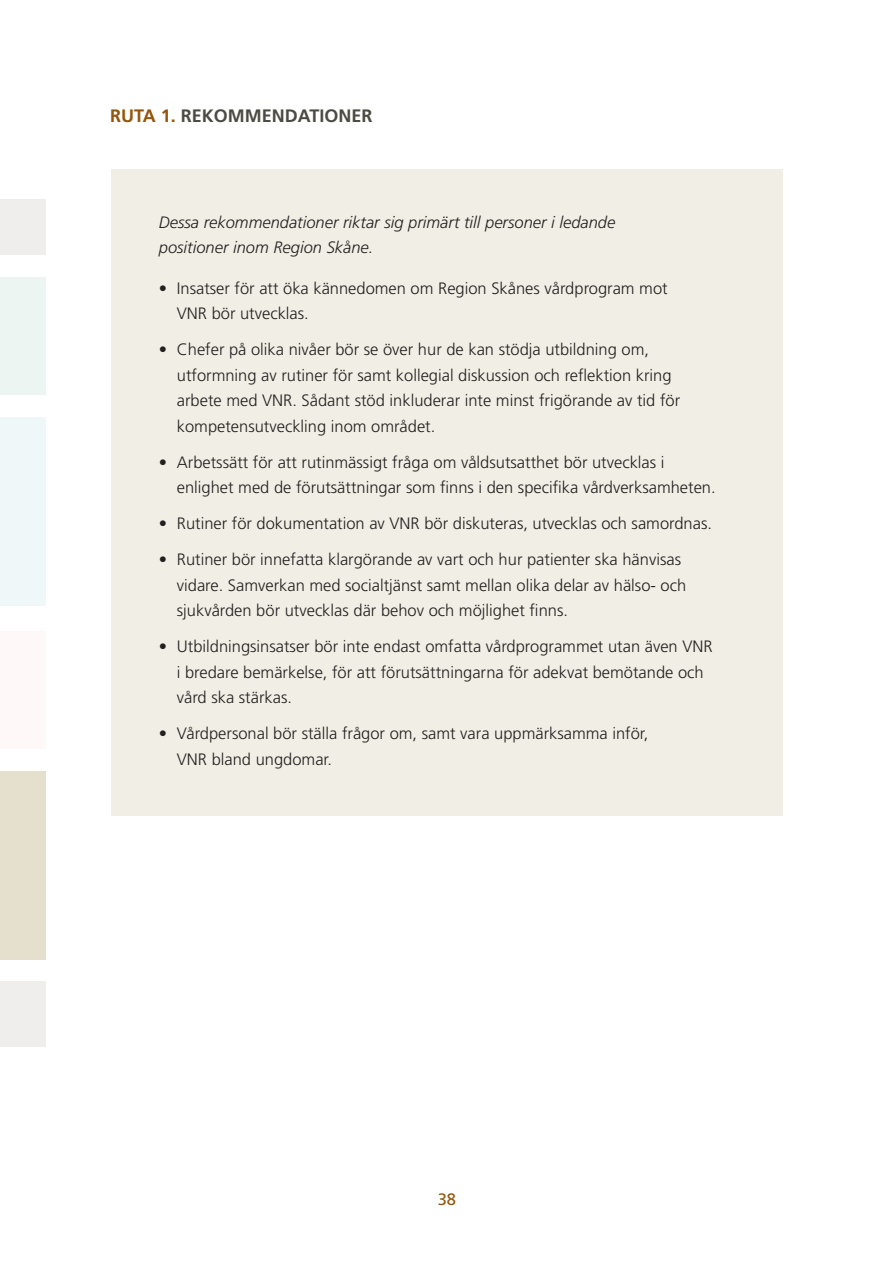
<style>
.page{position:relative;width:893px;height:1263px;background:#fff}
.page>*{position:absolute;margin:0;border:0;box-sizing:border-box;transform-origin:0 0}
.t1{font:700 18px "Frutiger";color:#4c4b43}
.t2{font:300 16.5px/25.5px "Frutiger LT Std";color:#231f20}
.t3{font:italic 300 16.5px/25.5px "Frutiger LT Std";color:#231f20}
.t4{font:16.5px "Frutiger LT Std";color:#94550c}
.s1{color:#94550c}
</style>
<div class="page">
<div style="left:111px;top:169px;width:672px;height:646px;background:#f1eee5"></div>
<div style="left:0;top:417px;width:46px;height:189px;background:#f0f7f8"></div>
<div style="left:0;top:631px;width:46px;height:117px;background:#fef8f8"></div>
<div style="left:0;top:771px;width:46px;height:188px;background:#e5e0ce"></div>
<div style="left:0;top:278px;width:46px;height:117px;background:#ecf5f1"></div>
<div style="left:0;top:199px;width:46px;height:55px;background:#efeeed"></div>
<div style="left:0;top:982px;width:46px;height:65px;background:#efeeed"></div>
<p class="t1" style="left:110px;top:105px;width:264px"><span class="s1">RUTA 1.</span> REKOMMENDATIONER</p>
<p class="t3" style="left:159px;top:209px;width:458px">Dessa rekommendationer riktar sig primärt till personer i ledande positioner inom Region Skåne.</p>
<p class="t2" style="left:159px;top:275px;width:510px">• Insatser för att öka kännedomen om Region Skånes vårdprogram mot</p>
<p class="t2" style="left:177px;top:301px;width:134px">VNR bör utvecklas.</p>
<p class="t2" style="left:177px;top:337px;width:496px;text-indent:-18px">• Chefer på olika nivåer bör se över hur de kan stödja utbildning om, utformning av rutiner för samt kollegial diskussion och reflektion kring</p>
<p class="t2" style="left:177px;top:388px;width:505px">arbete med VNR. Sådant stöd inkluderar inte minst frigörande av tid för kompetensutveckling inom området.</p>
<p class="t2" style="left:159px;top:449px;width:507px">• Arbetssätt för att rutinmässigt fråga om våldsutsatthet bör utvecklas i</p>
<p class="t2" style="left:177px;top:475px;width:540px">enlighet med de förutsättningar som finns i den specifika vårdverksamheten.</p>
<p class="t2" style="left:159px;top:511px;width:555px">• Rutiner för dokumentation av VNR bör diskuteras, utvecklas och samordnas.</p>
<p class="t2" style="left:159px;top:547px;width:524px">• Rutiner bör innefatta klargörande av vart och hur patienter ska hänvisas</p>
<p class="t2" style="left:177px;top:572px;width:511px">vidare. Samverkan med socialtjänst samt mellan olika delar av hälso- och sjukvården bör utvecklas där behov och möjlighet finns.</p>
<p class="t2" style="left:159px;top:634px;width:555px">• Utbildningsinsatser bör inte endast omfatta vårdprogrammet utan även VNR</p>
<p class="t2" style="left:177px;top:659px;width:528px">i bredare bemärkelse, för att förutsättningarna för adekvat bemötande och</p>
<p class="t2" style="left:177px;top:685px;width:117px">vård ska stärkas.</p>
<p class="t2" style="left:159px;top:721px;width:491px">• Vårdpersonal bör ställa frågor om, samt vara uppmärksamma inför,</p>
<p class="t2" style="left:177px;top:746px;width:157px">VNR bland ungdomar.</p>
<p class="t4" style="left:438px;top:1190px;width:20px">38</p>
</div>
